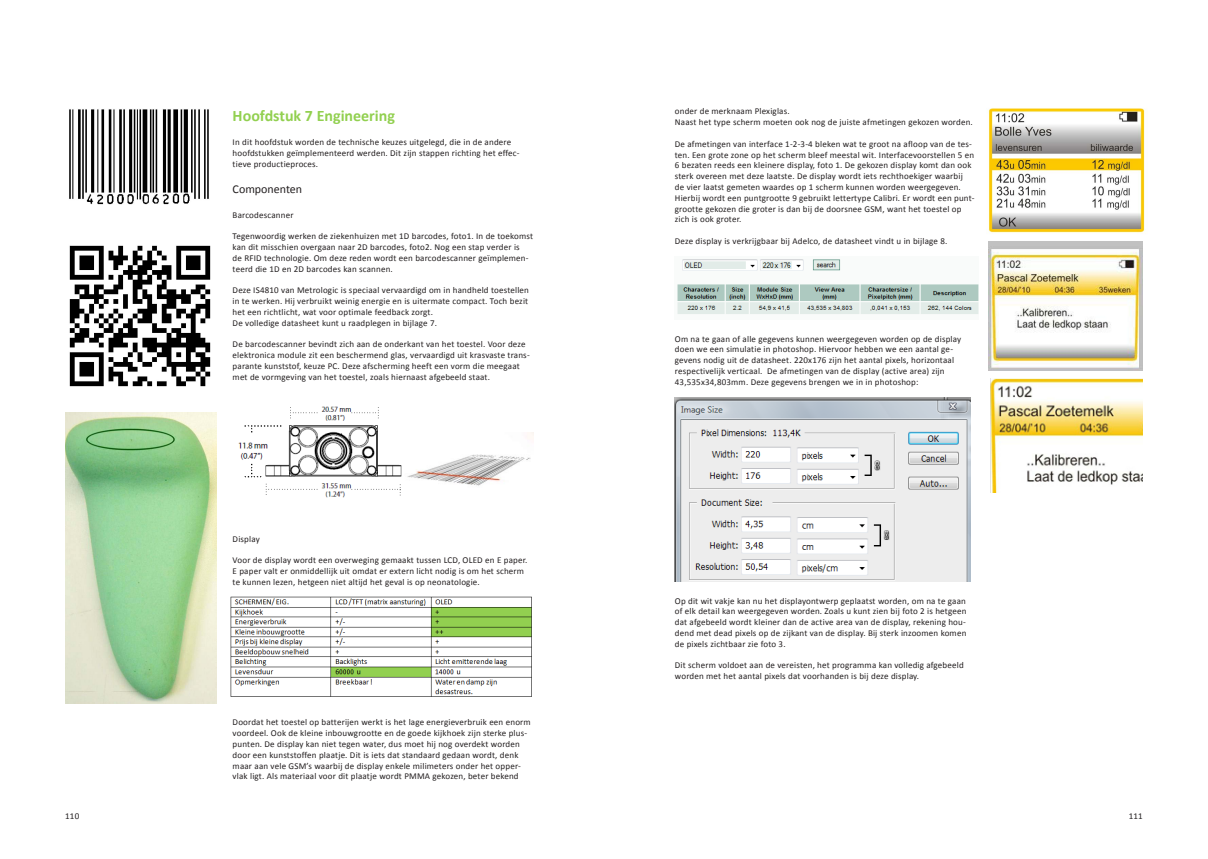
<style>
.page{position:relative;width:1208px;height:859px;background:#fff}
.page>*{position:absolute;margin:0;border:0;box-sizing:border-box;transform-origin:0 0}
.t1{font:700 16px "Calibri";color:#92d050}
.t2{font:12px "Calibri";color:#231f20}
.t3{font:9px/10.8px "Calibri";letter-spacing:.02em;color:#231f20}
</style>
<div class="page">
<img style="left:69px;top:109px;width:140px;height:96px">
<img style="left:69px;top:245px;width:142px;height:142px">
<img style="left:407px;top:433px;width:126px;height:53px">
<img style="left:238px;top:406px;width:164px;height:92px">
<img style="left:65px;top:413px;width:152px;height:290px">
<img style="left:230px;top:596px;width:302px;height:101px">
<img style="left:677px;top:259px;width:301px;height:55px">
<img style="left:675px;top:397px;width:295px;height:185px">
<img style="left:988px;top:108px;width:157px;height:125px">
<img style="left:988px;top:242px;width:154px;height:128px">
<img style="left:990px;top:378px;width:152px;height:115px">
<h1 class="t1" style="left:233px;top:105px;width:164px">Hoofdstuk 7 Engineering</h1>
<p class="t3" style="left:233px;top:136px;width:289px">In dit hoofdstuk worden de technische keuzes uitgelegd, die in de andere hoofdstukken geïmplementeerd werden. Dit zijn stappen richting het effec&shy;tieve productieproces.</p>
<h2 class="t2" style="left:233px;top:182px;width:71px">Componenten</h2>
<p class="t3" style="left:233px;top:209px;width:62px">Barcodescanner</p>
<p class="t3" style="left:233px;top:230px;width:302px">Tegenwoordig werken de ziekenhuizen met 1D barcodes, foto1. In de toekomst kan dit misschien overgaan naar 2D barcodes, foto2. Nog een stap verder is<br>de RFID technologie. Om deze reden wordt een barcodescanner geïmplemen&shy;teerd die 1D en 2D barcodes kan scannen.</p>
<p class="t3" style="left:233px;top:284px;width:298px">Deze IS4810 van Metrologic is speciaal vervaardigd om in handheld toestellen in te werken. Hij verbruikt weinig energie en is uitermate compact. Toch bezit het een richtlicht, wat voor optimale feedback zorgt.<br>De volledige datasheet kunt u raadplegen in bijlage 7.</p>
<p class="t3" style="left:233px;top:338px;width:299px">De barcodescanner bevindt zich aan de onderkant van het toestel. Voor deze elektronica module zit een beschermend glas, vervaardigd uit krasvaste trans&shy;parante kunststof, keuze PC. Deze afscherming heeft een vorm die meegaat met de vormgeving van het toestel, zoals hiernaast afgebeeld staat.</p>
<p class="t3" style="left:233px;top:533px;width:29px">Display</p>
<p class="t3" style="left:233px;top:554px;width:296px">Voor de display wordt een overweging gemaakt tussen LCD, OLED en E paper.<br>E paper valt er onmiddellijk uit omdat er extern licht nodig is om het scherm te kunnen lezen, hetgeen niet altijd het geval is op neonatologie.</p>
<p class="t3" style="left:233px;top:716px;width:300px">Doordat het toestel op batterijen werkt is het lage energieverbruik een enorm voordeel. Ook de kleine inbouwgrootte en de goede kijkhoek zijn sterke plus&shy;punten. De display kan niet tegen water, dus moet hij nog overdekt worden door een kunststoffen plaatje. Dit is iets dat standaard gedaan wordt, denk maar aan vele GSM’s waarbij de display enkele milimeters onder het opper&shy;vlak ligt. Als materiaal voor dit plaatje wordt PMMA gekozen, beter bekend</p>
<p class="t3" style="left:675px;top:106px;width:299px">onder de merknaam Plexiglas.<br>Naast het type scherm moeten ook nog de juiste afmetingen gekozen worden.</p>
<p class="t3" style="left:675px;top:138px;width:301px">De afmetingen van interface 1-2-3-4 bleken wat te groot na afloop van de tes&shy;ten. Een grote zone op het scherm bleef meestal wit. Interfacevoorstellen 5 en 6 bezaten reeds een kleinere display, foto 1. De gekozen display komt dan ook sterk overeen met deze laatste. De display wordt iets rechthoekiger waarbij de vier laatst gemeten waardes op 1 scherm kunnen worden weergegeven.<br>Hierbij wordt een puntgrootte 9 gebruikt lettertype Calibri. Er wordt een punt&shy;grootte gekozen die groter is dan bij de doorsnee GSM, want het toestel op zich is ook groter.</p>
<p class="t3" style="left:675px;top:235px;width:274px">Deze display is verkrijgbaar bij Adelco, de datasheet vindt u in bijlage 8.</p>
<p class="t3" style="left:675px;top:333px;width:288px">Om na te gaan of alle gegevens kunnen weergegeven worden op de display doen we een simulatie in photoshop. Hiervoor hebben we een aantal ge&shy;gevens nodig uit de datasheet. 220x176 zijn het aantal pixels, horizontaal respectivelijk verticaal. De afmetingen van de display (active area) zijn 43,535x34,803mm. Deze gegevens brengen we in in photoshop:</p>
<p class="t3" style="left:675px;top:595px;width:293px;text-align:justify">Op dit wit vakje kan nu het displayontwerp geplaatst worden, om na te gaan of elk detail kan weergegeven worden. Zoals u kunt zien bij foto 2 is hetgeen dat afgebeeld wordt kleiner dan de active area van de display, rekening hou&shy;dend met dead pixels op de zijkant van de display. Bij sterk inzoomen komen de pixels zichtbaar zie foto 3.</p>
<p class="t3" style="left:675px;top:659px;width:290px">Dit scherm voldoet aan de vereisten, het programma kan volledig afgebeeld worden met het aantal pixels dat voorhanden is bij deze display.</p>
<p class="t3" style="left:65px;top:810px;width:16px">110</p>
<p class="t3" style="left:1128px;top:810px;width:16px">111</p>
</div>
